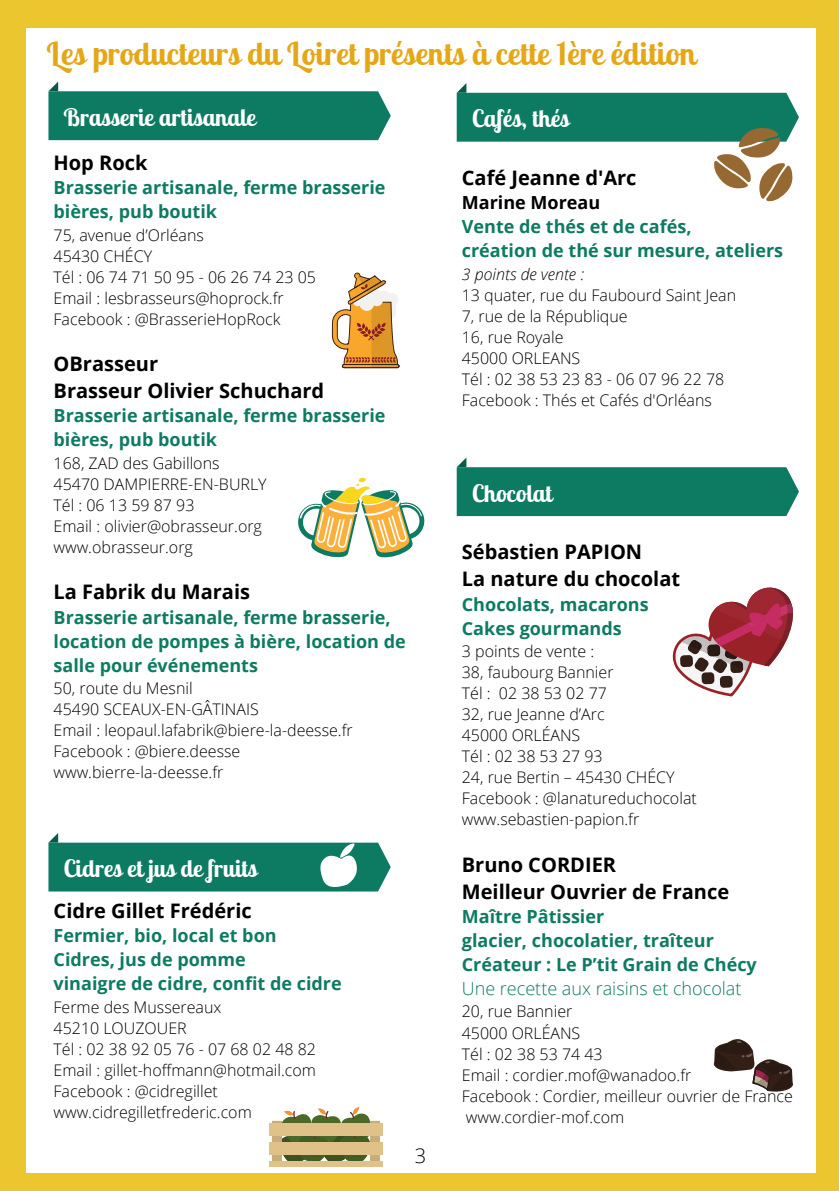
<style>
.page{position:relative;width:839px;height:1191px;background:#fff}
.page>*{position:absolute;margin:0;border:0;box-sizing:border-box;transform-origin:0 0}
.t1{font:700 32px "Lobster Two";color:#e6a717}
.t2{font:700 24px "Lobster Two";color:#fff}
.t3{font:700 20px/27px "Open Sans";color:#000}
.t4{font:300 20px "Open Sans";color:#000}
.t5{font:700 18px/24px "Open Sans";color:#0d7b62}
.t6{font:300 18px "Open Sans";color:#0d7b62}
.t7{font:700 18px "Open Sans";color:#000}
.t8{font:300 16px/21px "Open Sans";color:#000}
.t9{font:italic 300 16px "Open Sans";color:#000}
</style>
<div class="page">
<div style="left:0;top:0;width:838px;height:1191px;background:#ebc62e"></div>
<div style="left:26px;top:28px;width:789px;height:1144px;background:#fff"></div>
<svg style="left:48px;top:82px;width:343px;height:58px"></svg>
<svg style="left:456px;top:458px;width:343px;height:58px"></svg>
<svg style="left:672px;top:587px;width:121px;height:110px"></svg>
<svg style="left:713px;top:1039px;width:80px;height:53px"></svg>
<svg style="left:272px;top:1107px;width:107px;height:55px"></svg>
<svg style="left:370px;top:1121px;width:9px;height:41px"></svg>
<div style="left:269px;top:1143px;width:113px;height:12px;background:#e0c187"></div>
<div style="left:269px;top:1123px;width:113px;height:12px;background:#e0c187"></div>
<div style="left:269px;top:1162px;width:113px;height:5px;background:#e0c187"></div>
<svg style="left:48px;top:833px;width:343px;height:59px"></svg>
<svg style="left:298px;top:478px;width:126px;height:79px"></svg>
<svg style="left:332px;top:272px;width:67px;height:96px"></svg>
<svg style="left:456px;top:83px;width:343px;height:119px"></svg>
<h1 class="t1" style="left:46px;top:33px;width:650px">Les producteurs du Loiret présents à cette 1ère édition</h1>
<h2 class="t2" style="left:63px;top:102px;width:194px">Brasserie artisanale</h2>
<p class="t3" style="left:54px;top:149px;width:95px">Hop Rock</p>
<p class="t5" style="left:54px;top:175px;width:333px">Brasserie artisanale, ferme brasserie bières, pub boutik</p>
<p class="t8" style="left:54px;top:224px;width:264px">75, avenue d’Orléans<br>45430 CHÉCY<br>Tél : 06 74 71 50 95 - 06 26 74 23 05<br>Email : lesbrasseurs@hoprock.fr<br>Facebook : @BrasserieHopRock</p>
<p class="t3" style="left:54px;top:350px;width:272px">OBrasseur<br>Brasseur Olivier Schuchard</p>
<p class="t5" style="left:54px;top:403px;width:333px">Brasserie artisanale, ferme brasserie bières, pub boutik</p>
<p class="t8" style="left:54px;top:452px;width:214px">168, ZAD des Gabillons<br>45470 DAMPIERRE-EN-BURLY<br>Tél : 06 13 59 87 93<br>Email : olivier@obrasseur.org www.obrasseur.org</p>
<p class="t3" style="left:54px;top:578px;width:198px">La Fabrik du Marais</p>
<p class="t5" style="left:54px;top:605px;width:353px">Brasserie artisanale, ferme brasserie, location de pompes à bière, location de salle pour événements</p>
<p class="t8" style="left:54px;top:677px;width:301px">50, route du Mesnil<br>45490 SCEAUX-EN-GÂTINAIS<br>Email : leopaul.lafabrik@biere-la-deesse.fr<br>Facebook : @biere.deesse www.bierre-la-deesse.fr</p>
<h2 class="t2" style="left:63px;top:853px;width:195px">Cidres et jus de fruits</h2>
<p class="t3" style="left:54px;top:897px;width:200px">Cidre Gillet Frédéric</p>
<p class="t5" style="left:54px;top:923px;width:290px">Fermier, bio, local et bon<br>Cidres, jus de pomme<br>vinaigre de cidre, confit de cidre</p>
<p class="t8" style="left:54px;top:996px;width:264px">Ferme des Mussereaux<br>45210 LOUZOUER<br>Tél : 02 38 92 05 76 - 07 68 02 48 82<br>Email : gillet-hoffmann@hotmail.com<br>Facebook : @cidregillet www.cidregilletfrederic.com</p>
<p class="t4" style="left:414px;top:1141px;width:13px">3</p>
<h2 class="t2" style="left:471px;top:103px;width:99px">Cafés, thés</h2>
<p class="t3" style="left:462px;top:164px;width:176px">Café Jeanne d'Arc</p>
<p class="t7" style="left:462px;top:190px;width:140px">Marine Moreau</p>
<p class="t5" style="left:462px;top:214px;width:323px">Vente de thés et de cafés,<br>création de thé sur mesure, ateliers</p>
<p class="t9" style="left:462px;top:263px;width:124px">3 points de vente :</p>
<p class="t8" style="left:462px;top:284px;width:276px">13 quater, rue du Faubourd Saint Jean<br>7, rue de la République<br>16, rue Royale<br>45000 ORLEANS<br>Tél : 02 38 53 23 83 - 06 07 96 22 78<br>Facebook : Thés et Cafés d'Orléans</p>
<h2 class="t2" style="left:471px;top:478px;width:82px">Chocolat</h2>
<p class="t3" style="left:462px;top:538px;width:220px">Sébastien PAPION<br>La nature du chocolat</p>
<p class="t5" style="left:462px;top:592px;width:188px">Chocolats, macarons<br>Cakes gourmands</p>
<p class="t8" style="left:462px;top:640px;width:236px">3 points de vente :<br>38, faubourg Bannier<br>Tél : 02 38 53 02 77<br>32, rue Jeanne d’Arc<br>45000 ORLÉANS<br>Tél : 02 38 53 27 93<br>24, rue Bertin – 45430 CHÉCY<br>Facebook : @lanatureduchocolat www.sebastien-papion.fr</p>
<p class="t3" style="left:462px;top:851px;width:269px">Bruno CORDIER<br>Meilleur Ouvrier de France</p>
<p class="t5" style="left:462px;top:904px;width:296px">Maître Pâtissier<br>glacier, chocolatier, traîteur<br>Créateur : Le P’tit Grain de Chécy</p>
<p class="t6" style="left:462px;top:976px;width:281px">Une recette aux raisins et chocolat</p>
<p class="t8" style="left:462px;top:1001px;width:332px">20, rue Bannier<br>45000 ORLÉANS<br>Tél : 02 38 53 74 43<br>Email : cordier.mof@wanadoo.fr<br>Facebook : Cordier, meilleur ouvrier de France www.cordier-mof.com</p>
</div>
